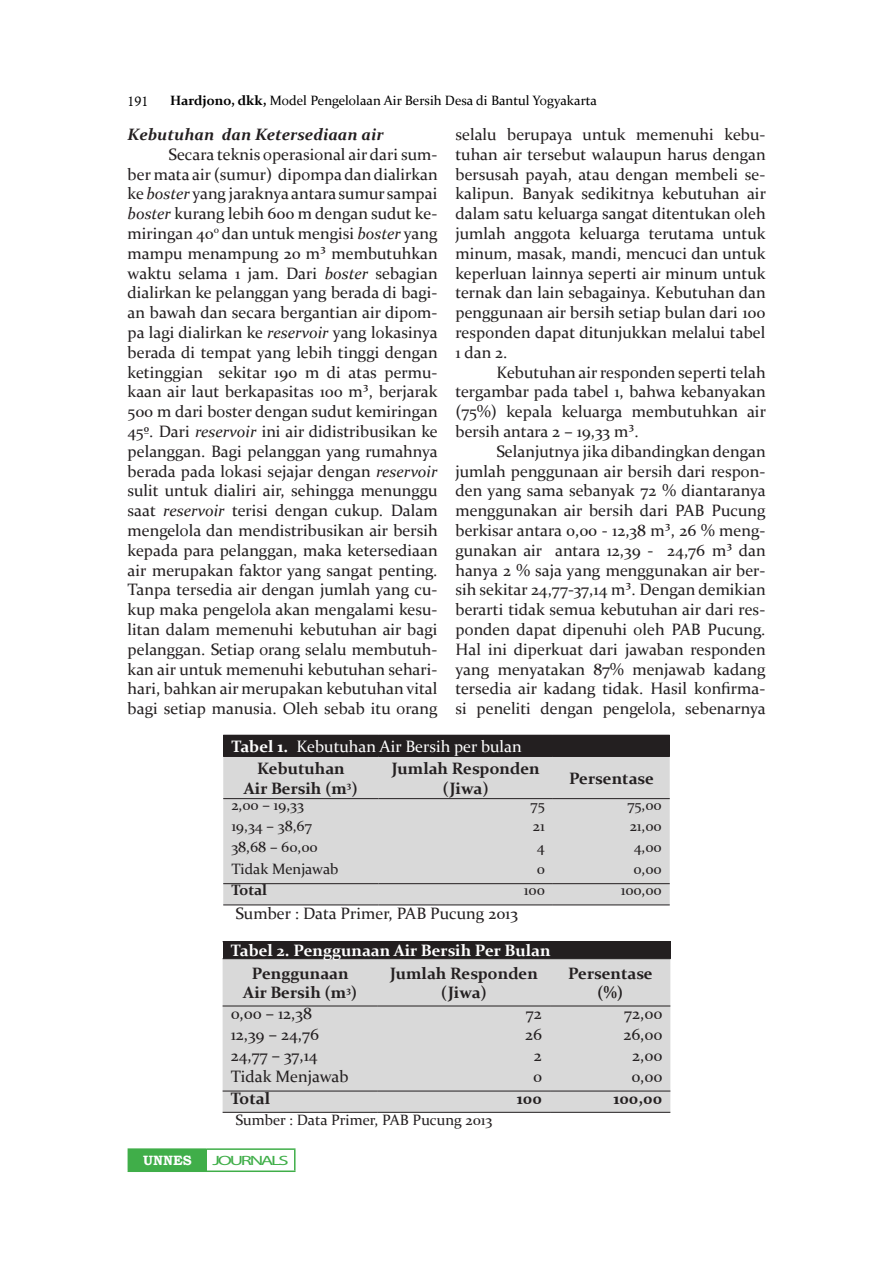
<style>
.page{position:relative;width:893px;height:1263px;background:#fff}
.page>*{position:absolute;margin:0;border:0;box-sizing:border-box;transform-origin:0 0}
.ISI{font:16.5px/19.8px "Constantia";color:#231f20;text-align:justify}
.KETERANGAN_TABEL_GAM{font:700 16.5px/19.8px "Constantia";color:#231f20;text-align:center}
.KETERANGAN_TABEL_GAM-2{font:16.5px "Constantia";color:#231f20}
.KETERANGAN_TABEL_GAM-3{font:700 16.5px "Constantia";color:#fff}
.KETERANGAN_TABEL_GAM-4{font:16.5px "Constantia";color:#fff}
.SubBab{font:italic 700 16.5px "Constantia";color:#231f20}
.KETERANGAN_TABEL_GAM-5{font:15px "Constantia";color:#231f20}
.KETERANGAN_TABEL_GAM-6{font:700 15px "Constantia";color:#231f20}
.t1{font:13.5px "Constantia";color:#000}
.t2{font:13.5px "Myriad Pro";letter-spacing:-.115em;color:#40ae49;scale:1.53 1}
.t3{font:700 13.5px "Bookman Old Style";color:#fff}
.t4{font:13.5px "Calisto";color:#000}
.s1{font-weight:700}
.s2{font-style:italic}
</style>
<div class="page">
<div style="left:128px;top:1149px;width:79px;height:22px;background:#40ae49"></div>
<hr style="left:128px;top:1148px;width:79px;height:2px;background:#40ae49">
<hr style="left:207px;top:1148px;width:89px;height:2px;background:#40ae49">
<hr style="left:294px;top:1150px;width:2px;height:20px;background:#40ae49">
<hr style="left:128px;top:1170px;width:79px;height:2px;background:#40ae49">
<hr style="left:207px;top:1170px;width:89px;height:2px;background:#40ae49">
<div style="left:223px;top:735px;width:447px;height:21px;background:#231f20"></div>
<div style="left:223px;top:757px;width:447px;height:147px;background:#d9d9d9"></div>
<hr style="left:223px;top:756px;width:155px;height:1px;background:#231f20">
<hr style="left:378px;top:756px;width:175px;height:1px;background:#231f20">
<hr style="left:553px;top:756px;width:117px;height:1px;background:#231f20">
<hr style="left:223px;top:798px;width:155px;height:1px;background:#231f20">
<hr style="left:378px;top:798px;width:175px;height:1px;background:#231f20">
<hr style="left:553px;top:798px;width:117px;height:1px;background:#231f20">
<hr style="left:223px;top:883px;width:155px;height:1px;background:#231f20">
<hr style="left:378px;top:883px;width:175px;height:1px;background:#231f20">
<hr style="left:553px;top:883px;width:117px;height:1px;background:#231f20">
<hr style="left:223px;top:904px;width:155px;height:1px;background:#231f20">
<hr style="left:378px;top:904px;width:175px;height:1px;background:#231f20">
<hr style="left:553px;top:904px;width:117px;height:1px;background:#231f20">
<div style="left:223px;top:942px;width:447px;height:17px;background:#231f20"></div>
<div style="left:223px;top:959px;width:447px;height:153px;background:#d9d9d9"></div>
<hr style="left:223px;top:941px;width:155px;height:1px;background:#231f20">
<hr style="left:378px;top:941px;width:172px;height:1px;background:#231f20">
<hr style="left:550px;top:941px;width:120px;height:1px;background:#231f20">
<hr style="left:223px;top:1006px;width:155px;height:1px;background:#231f20">
<hr style="left:378px;top:1006px;width:172px;height:1px;background:#231f20">
<hr style="left:550px;top:1006px;width:120px;height:1px;background:#231f20">
<hr style="left:223px;top:1091px;width:155px;height:1px;background:#231f20">
<hr style="left:378px;top:1091px;width:172px;height:1px;background:#231f20">
<hr style="left:550px;top:1091px;width:120px;height:1px;background:#231f20">
<hr style="left:223px;top:1112px;width:155px;height:1px;background:#231f20">
<hr style="left:378px;top:1112px;width:172px;height:1px;background:#231f20">
<hr style="left:550px;top:1112px;width:120px;height:1px;background:#231f20">
<p class="t4" style="left:128px;top:93px;width:22px">191</p>
<p class="t1" style="left:170px;top:92px;width:428px"><span class="s1">Hardjono, dkk,</span> Model Pengelolaan Air Bersih Desa di Bantul Yogyakarta</p>
<p class="ISI" style="left:455px;top:124px;width:312px">selalu berupaya untuk memenuhi kebu&shy;tuhan air tersebut walaupun harus dengan bersusah payah, atau dengan membeli se&shy;kalipun. Banyak sedikitnya kebutuhan air dalam satu keluarga sangat ditentukan oleh jumlah anggota keluarga terutama untuk minum, masak, mandi, mencuci dan untuk keperluan lainnya seperti air minum untuk ternak dan lain sebagainya. Kebutuhan dan penggunaan air bersih setiap bulan dari 100 responden dapat ditunjukkan melalui tabel 1 dan 2.</p>
<p class="ISI" style="left:455px;top:361px;width:312px;text-indent:41px">Kebutuhan air responden seperti telah tergambar pada tabel 1, bahwa kebanyakan (75%) kepala keluarga membutuhkan air bersih antara 2 – 19,33 m³.</p>
<p class="ISI" style="left:455px;top:440px;width:312px;text-indent:41px">Selanjutnya jika dibandingkan dengan jumlah penggunaan air bersih dari respon&shy;den yang sama sebanyak 72 % diantaranya menggunakan air bersih dari PAB Pucung berkisar antara 0,00 - 12,38 m³, 26 % meng&shy;gunakan air antara 12,39 - 24,76 m³ dan hanya 2 % saja yang menggunakan air ber&shy;sih sekitar 24,77-37,14 m³. Dengan demikian berarti tidak semua kebutuhan air dari res&shy;ponden dapat dipenuhi oleh PAB Pucung.<br>Hal ini diperkuat dari jawaban responden yang menyatakan 87% menjawab kadang tersedia air kadang tidak. Hasil konfirma&shy;si peneliti dengan pengelola, sebenarnya</p>
<p class="KETERANGAN_TABEL_GAM-4" style="left:231px;top:735px;width:292px"><span class="s1">Tabel 1.</span> Kebutuhan Air Bersih per bulan</p>
<p class="KETERANGAN_TABEL_GAM" style="left:257px;top:757px;width:89px">Kebutuhan</p>
<p class="KETERANGAN_TABEL_GAM" style="left:244px;top:777px;width:115px">Air Bersih (m<sup>3</sup>)</p>
<p class="SubBab" style="left:128px;top:123px;width:258px">Kebutuhan dan Ketersediaan air</p>
<p class="ISI" style="left:128px;top:143px;width:312px;text-indent:41px">Secara teknis operasional air dari sum&shy;ber mata air (sumur) dipompa dan dialirkan ke <span class="s2">boster</span> yang jaraknya antara sumur sampai <span class="s2">boster</span> kurang lebih 600 m dengan sudut ke&shy;miringan 40<sup>0</sup> dan untuk mengisi <span class="s2">boster</span> yang mampu menampung 20 m³ membutuhkan waktu selama 1 jam. Dari <span class="s2">boster</span> sebagian dialirkan ke pelanggan yang berada di bagi&shy;an bawah dan secara bergantian air dipom&shy;pa lagi dialirkan ke <span class="s2">reservoir</span> yang lokasinya berada di tempat yang lebih tinggi dengan ketinggian sekitar 190 m di atas permu&shy;kaan air laut berkapasitas 100 m³, berjarak 500 m dari boster dengan sudut kemiringan 45º. Dari <span class="s2">reservoir</span> ini air didistribusikan ke pelanggan. Bagi pelanggan yang rumahnya berada pada lokasi sejajar dengan <span class="s2">reservoir </span>sulit untuk dialiri air, sehingga menunggu saat <span class="s2">reservoir</span> terisi dengan cukup. Dalam mengelola dan mendistribusikan air bersih kepada para pelanggan, maka ketersediaan air merupakan faktor yang sangat penting.<br>Tanpa tersedia air dengan jumlah yang cu&shy;kup maka pengelola akan mengalami kesu&shy;litan dalam memenuhi kebutuhan air bagi pelanggan. Setiap orang selalu membutuh&shy;kan air untuk memenuhi kebutuhan sehari&shy;hari, bahkan air merupakan kebutuhan vital bagi setiap manusia. Oleh sebab itu orang</p>
<p class="KETERANGAN_TABEL_GAM" style="left:392px;top:757px;width:150px">Jumlah Responden</p>
<p class="KETERANGAN_TABEL_GAM" style="left:443px;top:777px;width:48px">(Jiwa)</p>
<p class="KETERANGAN_TABEL_GAM" style="left:569px;top:767px;width:86px">Persentase</p>
<p class="KETERANGAN_TABEL_GAM-5" style="left:231px;top:795px;width:74px">2,00 – 19,33</p>
<p class="KETERANGAN_TABEL_GAM-5" style="left:531px;top:795px;width:16px">75</p>
<p class="KETERANGAN_TABEL_GAM-5" style="left:627px;top:795px;width:36px">75,00</p>
<p class="KETERANGAN_TABEL_GAM-5" style="left:231px;top:816px;width:82px">19,34 – 38,67</p>
<p class="KETERANGAN_TABEL_GAM-5" style="left:533px;top:816px;width:13px">21</p>
<p class="KETERANGAN_TABEL_GAM-5" style="left:630px;top:816px;width:33px">21,00</p>
<p class="KETERANGAN_TABEL_GAM-5" style="left:231px;top:837px;width:88px">38,68 – 60,00</p>
<p class="KETERANGAN_TABEL_GAM-5" style="left:537px;top:837px;width:9px">4</p>
<p class="KETERANGAN_TABEL_GAM-5" style="left:634px;top:837px;width:29px">4,00</p>
<p class="KETERANGAN_TABEL_GAM-5" style="left:231px;top:858px;width:109px">Tidak Menjawab</p>
<p class="KETERANGAN_TABEL_GAM-5" style="left:537px;top:858px;width:10px">0</p>
<p class="KETERANGAN_TABEL_GAM-5" style="left:634px;top:858px;width:30px">0,00</p>
<p class="KETERANGAN_TABEL_GAM-6" style="left:231px;top:880px;width:37px">Total</p>
<p class="KETERANGAN_TABEL_GAM-5" style="left:524px;top:880px;width:22px">100</p>
<p class="KETERANGAN_TABEL_GAM-5" style="left:621px;top:880px;width:42px">100,00</p>
<p class="KETERANGAN_TABEL_GAM-2" style="left:236px;top:902px;width:284px">Sumber : Data Primer, PAB Pucung 2013</p>
<p class="KETERANGAN_TABEL_GAM-3" style="left:231px;top:939px;width:321px">Tabel 2. Penggunaan Air Bersih Per Bulan</p>
<p class="KETERANGAN_TABEL_GAM" style="left:252px;top:962px;width:98px">Penggunaan</p>
<p class="KETERANGAN_TABEL_GAM" style="left:243px;top:982px;width:115px">Air Bersih (m<sup>3</sup>)</p>
<p class="KETERANGAN_TABEL_GAM" style="left:390px;top:962px;width:150px">Jumlah Responden</p>
<p class="KETERANGAN_TABEL_GAM" style="left:441px;top:982px;width:48px">(Jiwa)</p>
<p class="KETERANGAN_TABEL_GAM" style="left:568px;top:962px;width:86px">Persentase (%)</p>
<p class="KETERANGAN_TABEL_GAM-2" style="left:231px;top:1002px;width:83px">0,00 – 12,38</p>
<p class="KETERANGAN_TABEL_GAM-2" style="left:526px;top:1002px;width:17px">72</p>
<p class="KETERANGAN_TABEL_GAM-2" style="left:624px;top:1002px;width:39px">72,00</p>
<p class="KETERANGAN_TABEL_GAM-2" style="left:231px;top:1023px;width:90px">12,39 – 24,76</p>
<p class="KETERANGAN_TABEL_GAM-2" style="left:525px;top:1023px;width:18px">26</p>
<p class="KETERANGAN_TABEL_GAM-2" style="left:623px;top:1023px;width:40px">26,00</p>
<p class="KETERANGAN_TABEL_GAM-2" style="left:231px;top:1044px;width:89px">24,77 – 37,14</p>
<p class="KETERANGAN_TABEL_GAM-2" style="left:534px;top:1044px;width:9px">2</p>
<p class="KETERANGAN_TABEL_GAM-2" style="left:632px;top:1044px;width:31px">2,00</p>
<p class="KETERANGAN_TABEL_GAM-2" style="left:231px;top:1065px;width:119px">Tidak Menjawab</p>
<p class="KETERANGAN_TABEL_GAM-2" style="left:533px;top:1065px;width:10px">0</p>
<p class="KETERANGAN_TABEL_GAM-2" style="left:631px;top:1065px;width:32px">0,00</p>
<p class="KETERANGAN_TABEL_GAM" style="left:231px;top:1087px;width:41px">Total</p>
<p class="KETERANGAN_TABEL_GAM" style="left:517px;top:1087px;width:27px">100</p>
<p class="KETERANGAN_TABEL_GAM" style="left:613px;top:1087px;width:50px">100,00</p>
<p class="KETERANGAN_TABEL_GAM-5" style="left:236px;top:1109px;width:258px">Sumber : Data Primer, PAB Pucung 2013</p>
<p class="t3" style="left:143px;top:1151px;width:50px">UNNES</p>
<p class="t2" style="left:213px;top:1152px;width:51px">JOURNALS</p>
</div>
